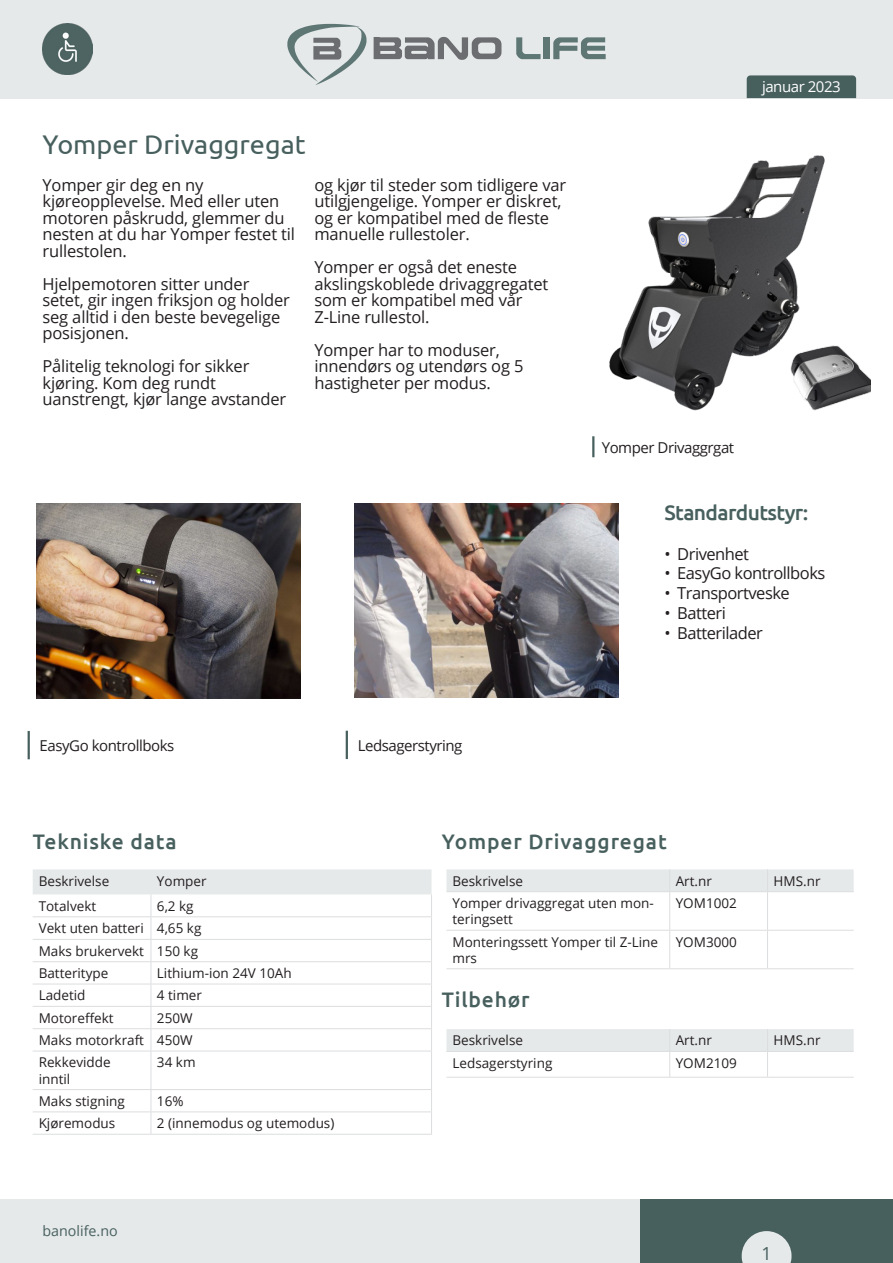
<style>
.page{position:relative;width:893px;height:1263px;background:#fff}
.page>*{position:absolute;margin:0;border:0;box-sizing:border-box;transform-origin:0 0}
.t1{font:31.35px "Earth Normal";color:#6c6d70;scale:.96 1}
.t2{font:27px "Ubuntu";color:#47605e}
.t3{font:500 21px "Ubuntu";letter-spacing:.04em;color:#47605e}
.t4{font:500 21px "Ubuntu";letter-spacing:-.03em;color:#47605e}
.t5{font:18px "Open Sans";color:#47605e}
.t6{font:16.5px/16.5px "Open Sans";letter-spacing:-.01em;color:#231f20}
.t7{font:16.5px "Open Sans";letter-spacing:-.03em;color:#231f20}
.t8{font:15px "Open Sans";letter-spacing:-.03em;color:#231f20}
.t9{font:15px "Open Sans";letter-spacing:-.03em;color:#fff}
.t10{font:14.25px "Open Sans";color:#47605e}
.t11{font:13.5px/16.2px "Open Sans";color:#231f20}
</style>
<div class="page">
<img style="left:36px;top:504px;width:265px;height:194px">
<div style="left:0;top:0;width:893px;height:98px;background:#e6e9ea"></div>
<div style="left:747px;top:75px;width:109px;height:23px;background:#47605e"></div>
<img style="left:43px;top:24px;width:50px;height:50px">
<div style="left:0;top:1199px;width:640px;height:64px;background:#e6e9ea"></div>
<div style="left:640px;top:1199px;width:253px;height:64px;background:#47605e"></div>
<svg style="left:374px;top:37px;width:127px;height:23px"></svg>
<svg style="left:516px;top:37px;width:25px;height:22px"></svg>
<div style="left:544px;top:37px;width:6px;height:22px;background:#5e7775"></div>
<svg style="left:553px;top:37px;width:53px;height:22px"></svg>
<svg style="left:287px;top:24px;width:80px;height:61px"></svg>
<hr style="left:28px;top:731px;width:2px;height:28px;background:#47605e">
<svg style="left:742px;top:1231px;width:49px;height:32px;background:#cbd2d3"></svg>
<img style="left:609px;top:155px;width:261px;height:256px">
<hr style="left:592px;top:436px;width:2px;height:21px;background:#47605e">
<hr style="left:151px;top:1051px;width:1px;height:38px;background:#dcdddf">
<svg style="left:151px;top:1090px;width:1px;height:44px"></svg>
<hr style="left:33px;top:1051px;width:118px;height:1px;background:#dcdddf">
<hr style="left:151px;top:1051px;width:281px;height:1px;background:#dcdddf">
<hr style="left:33px;top:1089px;width:118px;height:1px;background:#dcdddf">
<hr style="left:151px;top:1089px;width:281px;height:1px;background:#dcdddf">
<hr style="left:33px;top:1111px;width:118px;height:1px;background:#dcdddf">
<hr style="left:151px;top:1111px;width:281px;height:1px;background:#dcdddf">
<hr style="left:33px;top:1134px;width:118px;height:1px;background:#dcdddf">
<hr style="left:151px;top:1134px;width:281px;height:1px;background:#dcdddf">
<svg style="left:33px;top:869px;width:399px;height:182px"></svg>
<hr style="left:431px;top:1051px;width:1px;height:38px;background:#dcdddf">
<svg style="left:431px;top:1090px;width:1px;height:44px"></svg>
<svg style="left:446px;top:1029px;width:408px;height:49px"></svg>
<hr style="left:669px;top:892px;width:1px;height:38px;background:#dcdddf">
<hr style="left:446px;top:930px;width:224px;height:1px;background:#dcdddf">
<hr style="left:670px;top:930px;width:97px;height:1px;background:#dcdddf">
<hr style="left:669px;top:931px;width:1px;height:37px;background:#dcdddf">
<hr style="left:767px;top:930px;width:82px;height:1px;background:#dcdddf">
<hr style="left:446px;top:968px;width:224px;height:1px;background:#dcdddf">
<hr style="left:670px;top:968px;width:97px;height:1px;background:#dcdddf">
<hr style="left:767px;top:968px;width:82px;height:1px;background:#dcdddf">
<svg style="left:446px;top:869px;width:408px;height:23px;background:#e6e8ea"></svg>
<hr style="left:767px;top:892px;width:1px;height:38px;background:#dcdddf">
<hr style="left:767px;top:931px;width:1px;height:37px;background:#dcdddf">
<img style="left:354px;top:503px;width:265px;height:195px">
<hr style="left:346px;top:731px;width:2px;height:28px;background:#47605e">
<h1 class="t1" style="left:372px;top:26px;width:12px">i</h1>
<p class="t2" style="left:43px;top:128px;width:265px">Yomper Drivaggregat</p>
<p class="t6" style="left:43px;top:176px;width:254px">Yomper gir deg en ny kjøreopplevelse. Med eller uten motoren påskrudd, glemmer du nesten at du har Yomper festet til rullestolen.</p>
<p class="t6" style="left:43px;top:275px;width:249px">Hjelpemotoren sitter under setet, gir ingen friksjon og holder seg alltid i den beste bevegelige posisjonen.</p>
<p class="t6" style="left:43px;top:357px;width:245px">Pålitelig teknologi for sikker kjøring. Kom deg rundt uanstrengt, kjør lange avstander</p>
<p class="t6" style="left:314px;top:176px;width:253px">og kjør til steder som tidligere var utilgjengelige. Yomper er diskret, og er kompatibel med de fleste manuelle rullestoler.</p>
<p class="t6" style="left:314px;top:258px;width:235px">Yomper er også det eneste akslingskoblede drivaggregatet som er kompatibel med vår<br>Z-Line rullestol.</p>
<p class="t6" style="left:314px;top:341px;width:211px">Yomper har to moduser, innendørs og utendørs og 5 hastigheter per modus.</p>
<p class="t9" style="left:762px;top:77px;width:80px">januar 2023</p>
<p class="t8" style="left:602px;top:437px;width:134px">Yomper Drivaggrgat</p>
<p class="t4" style="left:664px;top:499px;width:145px">Standardutstyr:</p>
<p class="t7" style="left:664px;top:542px;width:86px">• Drivenhet</p>
<p class="t7" style="left:664px;top:562px;width:162px">• EasyGo kontrollboks</p>
<p class="t7" style="left:664px;top:582px;width:127px">• Transportveske</p>
<p class="t7" style="left:664px;top:602px;width:63px">• Batteri</p>
<p class="t7" style="left:664px;top:621px;width:100px">• Batterilader</p>
<p class="t8" style="left:40px;top:735px;width:136px">EasyGo kontrollboks</p>
<p class="t3" style="left:33px;top:828px;width:146px">Tekniske data</p>
<p class="t8" style="left:358px;top:735px;width:106px">Ledsagerstyring</p>
<p class="t3" style="left:442px;top:828px;width:226px">Yomper Drivaggregat</p>
<p class="t11" style="left:39px;top:872px;width:72px">Beskrivelse</p>
<p class="t11" style="left:157px;top:872px;width:51px">Yomper</p>
<p class="t11" style="left:39px;top:897px;width:59px">Totalvekt</p>
<p class="t11" style="left:157px;top:897px;width:38px">6,2 kg</p>
<p class="t11" style="left:39px;top:920px;width:107px">Vekt uten batteri</p>
<p class="t11" style="left:157px;top:920px;width:46px">4,65 kg</p>
<p class="t11" style="left:39px;top:942px;width:107px">Maks brukervekt</p>
<p class="t11" style="left:157px;top:942px;width:43px">150 kg</p>
<p class="t11" style="left:39px;top:965px;width:71px">Batteritype</p>
<p class="t11" style="left:157px;top:965px;width:136px">Lithium-ion 24V 10Ah</p>
<p class="t11" style="left:39px;top:987px;width:48px">Ladetid</p>
<p class="t11" style="left:157px;top:987px;width:47px">4 timer</p>
<p class="t11" style="left:39px;top:1009px;width:76px">Motoreffekt</p>
<p class="t11" style="left:157px;top:1009px;width:37px">250W</p>
<p class="t11" style="left:39px;top:1032px;width:107px">Maks motorkraft</p>
<p class="t11" style="left:157px;top:1032px;width:37px">450W</p>
<p class="t11" style="left:39px;top:1054px;width:73px">Rekkevidde inntil</p>
<p class="t11" style="left:157px;top:1054px;width:40px">34 km</p>
<p class="t11" style="left:39px;top:1092px;width:88px">Maks stigning</p>
<p class="t11" style="left:157px;top:1092px;width:28px">16%</p>
<p class="t11" style="left:39px;top:1115px;width:78px">Kjøremodus</p>
<p class="t11" style="left:157px;top:1115px;width:179px">2 (innemodus og utemodus)</p>
<p class="t10" style="left:43px;top:1221px;width:77px">banolife.no</p>
<p class="t11" style="left:452px;top:872px;width:72px">Beskrivelse</p>
<p class="t11" style="left:676px;top:872px;width:38px">Art.nr</p>
<p class="t11" style="left:773px;top:872px;width:48px">HMS.nr</p>
<p class="t11" style="left:452px;top:895px;width:203px">Yomper drivaggregat uten mon&shy;teringsett</p>
<p class="t11" style="left:676px;top:895px;width:63px">YOM1002</p>
<p class="t11" style="left:452px;top:933px;width:207px">Monteringssett Yomper til Z-Line mrs</p>
<p class="t11" style="left:676px;top:933px;width:63px">YOM3000</p>
<p class="t3" style="left:442px;top:986px;width:89px">Tilbehør</p>
<p class="t11" style="left:452px;top:1032px;width:72px">Beskrivelse</p>
<p class="t11" style="left:676px;top:1032px;width:38px">Art.nr</p>
<p class="t11" style="left:773px;top:1032px;width:48px">HMS.nr</p>
<p class="t11" style="left:452px;top:1054px;width:101px">Ledsagerstyring</p>
<p class="t11" style="left:676px;top:1054px;width:63px">YOM2109</p>
<p class="t5" style="left:761px;top:1241px;width:12px">1</p>
</div>
